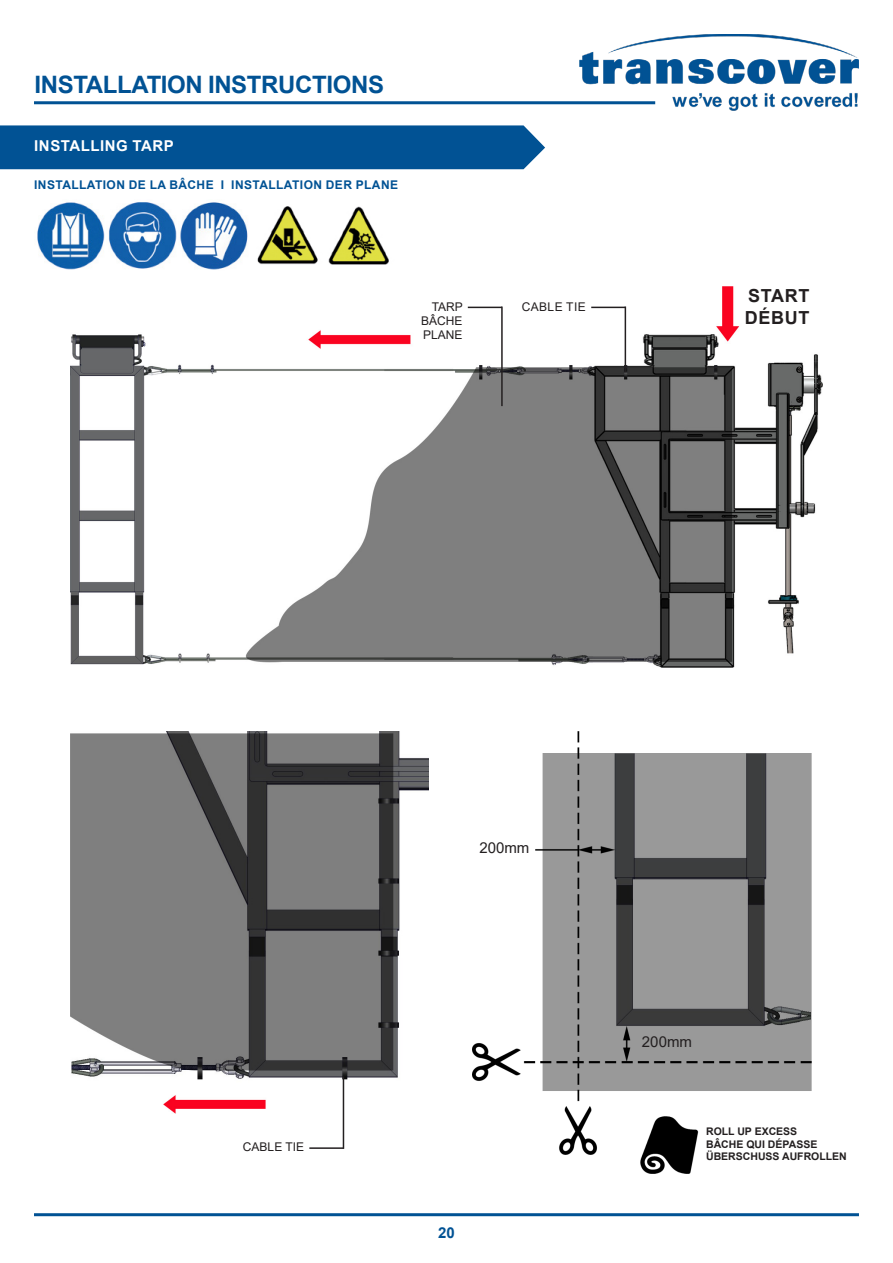
<style>
.page{position:relative;width:893px;height:1263px;background:#fff}
.page>*{position:absolute;margin:0;border:0;box-sizing:border-box;transform-origin:0 0}
.t1{font:700 24px "Arial";letter-spacing:-.015em;color:#015294}
.t2{font:700 18px "Arial";letter-spacing:.035em;color:#231f20}
.t3{font:700 15px "Arial";letter-spacing:.035em;color:#fff}
.t4{font:15px "Arial";color:#231f20}
.t5{font:700 15px "Arial";color:#015294}
.t6{font:700 12px "Arial";letter-spacing:.035em;color:#015294}
.t7{font:12px "Arial";color:#231f20}
.t8{font:12px "Arial";letter-spacing:.035em;color:#231f20}
.t9{font:700 10.5px "Arial";color:#231f20}
</style>
<div class="page">
<img style="left:578px;top:34px;width:281px;height:77px">
<hr style="left:34px;top:101px;width:621px;height:3px;background:#015294">
<hr style="left:34px;top:1213px;width:825px;height:3px;background:#015294">
<div style="left:0;top:125px;width:545px;height:44px;background:#015294"></div>
<img style="left:70px;top:287px;width:752px;height:381px">
<img style="left:70px;top:731px;width:358px;height:383px">
<img style="left:472px;top:731px;width:340px;height:442px">
<hr style="left:343px;top:1076px;width:1px;height:73px;background:#231f20">
<hr style="left:501px;top:306px;width:2px;height:100px;background:#231f20">
<hr style="left:625px;top:306px;width:1px;height:66px;background:#231f20">
<hr style="left:309px;top:1147px;width:34px;height:2px;background:#231f20">
<hr style="left:468px;top:307px;width:34px;height:1px;background:#231f20">
<hr style="left:591px;top:307px;width:34px;height:1px;background:#231f20">
<img style="left:37px;top:202px;width:352px;height:68px">
<h1 class="t1" style="left:34px;top:67px;width:351px">INSTALLATION INSTRUCTIONS</h1>
<p class="t3" style="left:34px;top:136px;width:141px">INSTALLING TARP</p>
<p class="t6" style="left:34px;top:176px;width:365px">INSTALLATION DE LA BÂCHE I INSTALLATION DER PLANE</p>
<p class="t7" style="left:432px;top:298px;width:33px">TARP</p>
<p class="t7" style="left:421px;top:313px;width:43px">BÂCHE</p>
<p class="t7" style="left:423px;top:327px;width:41px">PLANE</p>
<p class="t8" style="left:522px;top:298px;width:66px">CABLE TIE</p>
<p class="t2" style="left:748px;top:283px;width:63px">START</p>
<p class="t2" style="left:745px;top:305px;width:66px">DÉBUT</p>
<p class="t7" style="left:243px;top:1139px;width:63px">CABLE TIE</p>
<p class="t4" style="left:479px;top:837px;width:52px">200mm</p>
<h3 class="t5" style="left:438px;top:1222px;width:18px">20</h3>
<p class="t4" style="left:642px;top:1032px;width:52px">200mm</p>
<p class="t9" style="left:706px;top:1124px;width:93px">ROLL UP EXCESS</p>
<p class="t9" style="left:706px;top:1137px;width:113px">BÂCHE QUI DÉPASSE</p>
<p class="t9" style="left:706px;top:1149px;width:142px">ÜBERSCHUSS AUFROLLEN</p>
</div>
